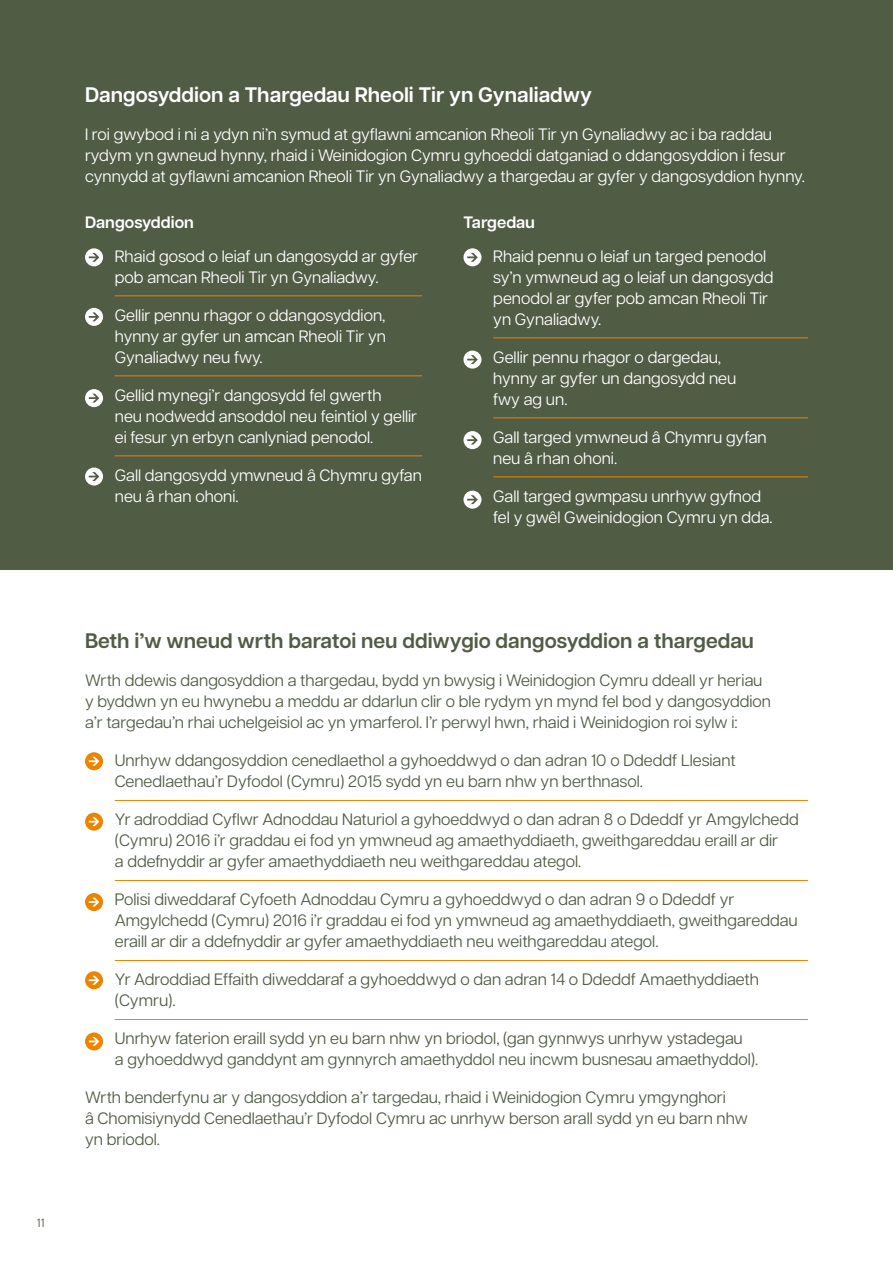
<style>
.page{position:relative;width:893px;height:1263px;background:#fff}
.page>*{position:absolute;margin:0;border:0;box-sizing:border-box;transform-origin:0 0}
.Main_titles{font:600 21px "Articulat CF";color:#515c45}
.Main_titles-2{font:600 21px "Articulat CF";color:#fff}
.Bullets{font:16.5px/21px "Articulat CF";color:#515c45}
.Bullets-2{font:16.5px/21px "Articulat CF";color:#fff}
.Body{font:16.5px/21px "Articulat CF";color:#fff}
.Body_larger_space_after{font:16.5px/21px "Articulat CF";color:#515c45}
.Body-2{font:16.5px/21px "Articulat CF";color:#515c45}
.Last_bullet{font:16.5px/21px "Articulat CF";color:#515c45}
.Last_bullet-2{font:16.5px/21px "Articulat CF";color:#fff}
.Sub_largwe_space_for_bullets{font:600 16.5px "Articulat CF";color:#fff}
.page_num{font:12px "Articulat CF";color:#515c45}
</style>
<div class="page">
<div style="left:0;top:0;width:893px;height:570px;background:#515c45"></div>
<hr style="left:115px;top:295px;width:307px;height:1px;background:#ec8400">
<hr style="left:115px;top:375px;width:307px;height:1px;background:#ec8400">
<hr style="left:115px;top:455px;width:307px;height:1px;background:#ec8400">
<div style="left:85px;top:248px;width:18px;height:18px;background:#fff;border-radius:50%"></div>
<svg style="left:89px;top:253px;width:10px;height:9px"></svg>
<div style="left:85px;top:308px;width:18px;height:18px;background:#fff;border-radius:50%"></div>
<svg style="left:89px;top:312px;width:10px;height:9px"></svg>
<div style="left:85px;top:389px;width:18px;height:18px;background:#fff;border-radius:50%"></div>
<svg style="left:89px;top:394px;width:10px;height:9px"></svg>
<div style="left:85px;top:467px;width:18px;height:18px;background:#fff;border-radius:50%"></div>
<svg style="left:89px;top:472px;width:10px;height:9px"></svg>
<hr style="left:493px;top:337px;width:315px;height:1px;background:#ec8400">
<hr style="left:493px;top:417px;width:315px;height:1px;background:#ec8400">
<hr style="left:493px;top:476px;width:315px;height:1px;background:#ec8400">
<div style="left:463px;top:248px;width:18px;height:18px;background:#fff;border-radius:50%"></div>
<svg style="left:467px;top:253px;width:11px;height:9px"></svg>
<div style="left:463px;top:351px;width:18px;height:18px;background:#fff;border-radius:50%"></div>
<svg style="left:467px;top:355px;width:11px;height:9px"></svg>
<div style="left:463px;top:431px;width:18px;height:18px;background:#fff;border-radius:50%"></div>
<svg style="left:467px;top:436px;width:11px;height:9px"></svg>
<div style="left:463px;top:491px;width:18px;height:18px;background:#fff;border-radius:50%"></div>
<svg style="left:467px;top:495px;width:11px;height:9px"></svg>
<hr style="left:115px;top:800px;width:693px;height:1px;background:#ec8400">
<hr style="left:115px;top:880px;width:693px;height:1px;background:#ec8400">
<hr style="left:115px;top:960px;width:693px;height:1px;background:#ec8400">
<hr style="left:115px;top:1019px;width:693px;height:1px;background:#ec8400">
<div style="left:85px;top:752px;width:18px;height:18px;background:#ec8400;border-radius:50%"></div>
<svg style="left:89px;top:757px;width:10px;height:9px"></svg>
<div style="left:85px;top:813px;width:18px;height:18px;background:#ec8400;border-radius:50%"></div>
<svg style="left:89px;top:817px;width:10px;height:9px"></svg>
<div style="left:85px;top:893px;width:18px;height:18px;background:#ec8400;border-radius:50%"></div>
<svg style="left:89px;top:897px;width:10px;height:9px"></svg>
<div style="left:85px;top:971px;width:18px;height:18px;background:#ec8400;border-radius:50%"></div>
<svg style="left:89px;top:976px;width:10px;height:9px"></svg>
<div style="left:85px;top:1032px;width:18px;height:18px;background:#ec8400;border-radius:50%"></div>
<svg style="left:89px;top:1037px;width:10px;height:9px"></svg>
<h1 class="Main_titles-2" style="left:85px;top:79px;width:508px">Dangosyddion a Thargedau Rheoli Tir yn Gynaliadwy</h1>
<p class="Body" style="left:85px;top:122px;width:721px">I roi gwybod i ni a ydyn ni’n symud at gyflawni amcanion Rheoli Tir yn Gynaliadwy ac i ba raddau rydym yn gwneud hynny, rhaid i Weinidogion Cymru gyhoeddi datganiad o ddangosyddion i fesur cynnydd at gyflawni amcanion Rheoli Tir yn Gynaliadwy a thargedau ar gyfer y dangosyddion hynny.</p>
<p class="Sub_largwe_space_for_bullets" style="left:85px;top:210px;width:110px">Dangosyddion</p>
<p class="Bullets-2" style="left:115px;top:244px;width:305px">Rhaid gosod o leiaf un dangosydd ar gyfer pob amcan Rheoli Tir yn Gynaliadwy.</p>
<p class="Bullets-2" style="left:115px;top:303px;width:273px;text-align:justify">Gellir pennu rhagor o ddangosyddion, hynny ar gyfer un amcan Rheoli Tir yn Gynaliadwy neu fwy.</p>
<p class="Bullets-2" style="left:115px;top:383px;width:304px">Gellid mynegi’r dangosydd fel gwerth<br>neu nodwedd ansoddol neu feintiol y gellir ei fesur yn erbyn canlyniad penodol.</p>
<p class="Last_bullet-2" style="left:115px;top:463px;width:309px">Gall dangosydd ymwneud â Chymru gyfan neu â rhan ohoni.</p>
<p class="Sub_largwe_space_for_bullets" style="left:463px;top:210px;width:73px">Targedau</p>
<p class="Bullets-2" style="left:493px;top:244px;width:282px">Rhaid pennu o leiaf un targed penodol sy’n ymwneud ag o leiaf un dangosydd penodol ar gyfer pob amcan Rheoli Tir yn Gynaliadwy.</p>
<p class="Bullets-2" style="left:493px;top:345px;width:244px">Gellir pennu rhagor o dargedau, hynny ar gyfer un dangosydd neu fwy ag un.</p>
<p class="Bullets-2" style="left:493px;top:425px;width:275px">Gall targed ymwneud â Chymru gyfan neu â rhan ohoni.</p>
<p class="Last_bullet-2" style="left:493px;top:484px;width:281px">Gall targed gwmpasu unrhyw gyfnod fel y gwêl Gweinidogion Cymru yn dda.</p>
<p class="page_num" style="left:37px;top:1214px;width:9px">11</p>
<h1 class="Main_titles" style="left:85px;top:625px;width:670px">Beth i’w wneud wrth baratoi neu ddiwygio dangosyddion a thargedau</h1>
<p class="Body_larger_space_after" style="left:85px;top:669px;width:687px">Wrth ddewis dangosyddion a thargedau, bydd yn bwysig i Weinidogion Cymru ddeall yr heriau y byddwn yn eu hwynebu a meddu ar ddarlun clir o ble rydym yn mynd fel bod y dangosyddion a’r targedau’n rhai uchelgeisiol ac yn ymarferol. I’r perwyl hwn, rhaid i Weinidogion roi sylw i:</p>
<p class="Bullets" style="left:115px;top:749px;width:622px">Unrhyw ddangosyddion cenedlaethol a gyhoeddwyd o dan adran 10 o Ddeddf Llesiant<br>Cenedlaethau’r Dyfodol (Cymru) 2015 sydd yn eu barn nhw yn berthnasol.</p>
<p class="Bullets" style="left:115px;top:808px;width:686px">Yr adroddiad Cyflwr Adnoddau Naturiol a gyhoeddwyd o dan adran 8 o Ddeddf yr Amgylchedd (Cymru) 2016 i’r graddau ei fod yn ymwneud ag amaethyddiaeth, gweithgareddau eraill ar dir<br>a ddefnyddir ar gyfer amaethyddiaeth neu weithgareddau ategol.</p>
<p class="Bullets" style="left:115px;top:888px;width:684px">Polisi diweddaraf Cyfoeth Adnoddau Cymru a gyhoeddwyd o dan adran 9 o Ddeddf yr<br>Amgylchedd (Cymru) 2016 i’r graddau ei fod yn ymwneud ag amaethyddiaeth, gweithgareddau eraill ar dir a ddefnyddir ar gyfer amaethyddiaeth neu weithgareddau ategol.</p>
<p class="Bullets" style="left:115px;top:968px;width:646px">Yr Adroddiad Effaith diweddaraf a gyhoeddwyd o dan adran 14 o Ddeddf Amaethyddiaeth (Cymru).</p>
<p class="Last_bullet" style="left:115px;top:1027px;width:645px">Unrhyw faterion eraill sydd yn eu barn nhw yn briodol, (gan gynnwys unrhyw ystadegau<br>a gyhoeddwyd ganddynt am gynnyrch amaethyddol neu incwm busnesau amaethyddol).</p>
<p class="Body-2" style="left:85px;top:1086px;width:664px">Wrth benderfynu ar y dangosyddion a’r targedau, rhaid i Weinidogion Cymru ymgynghori<br>â Chomisiynydd Cenedlaethau’r Dyfodol Cymru ac unrhyw berson arall sydd yn eu barn nhw yn briodol.</p>
</div>
